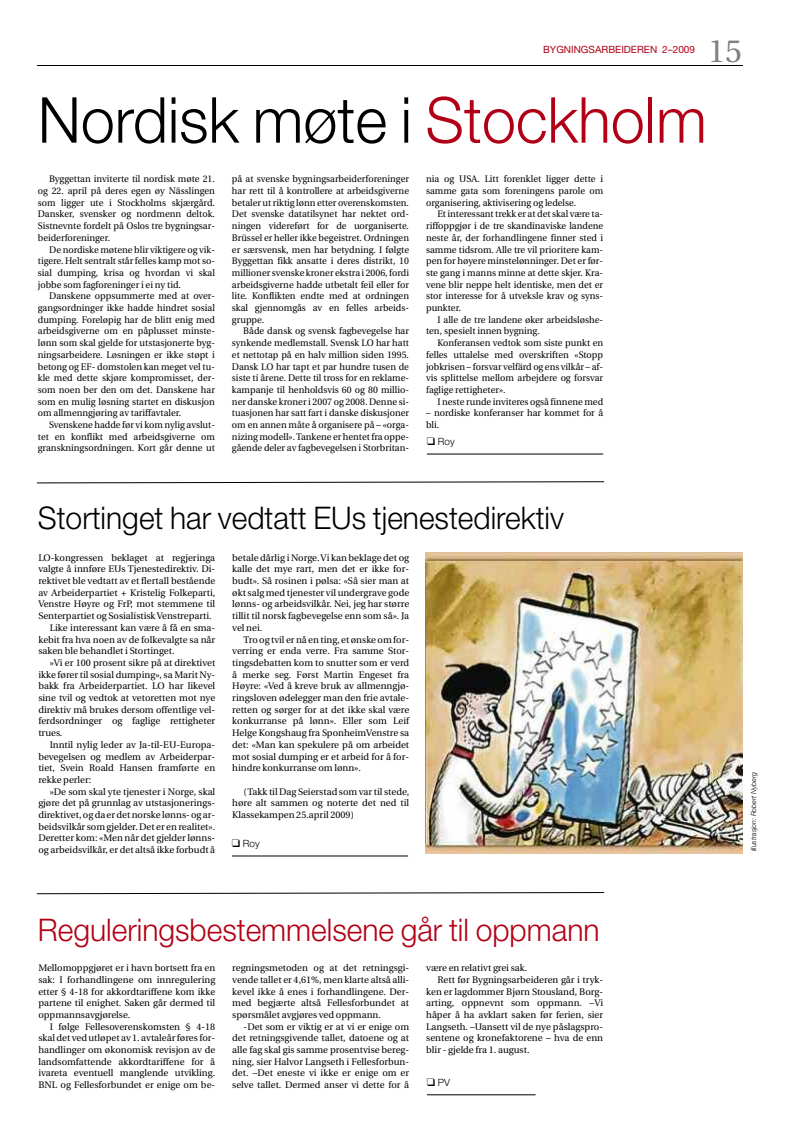
<style>
.page{position:relative;width:794px;height:1134px;background:#fff}
.page>*{position:absolute;margin:0;border:0;box-sizing:border-box;transform-origin:0 0}
.t1{font:300 63.4px "Helvetica Neue";color:#000;scale:.96 1}
.t2{font:32px "Utopia";color:#808080}
.t3{font:300 31.2px "Helvetica Neue";color:#000;scale:.96 1}
.t4{font:300 31.2px "Helvetica Neue";color:#b10016;scale:.96 1}
.t5{font:10px "Helvetica Neue";color:#b10016}
.t6{font:300 10px "Helvetica Neue";color:#000}
.t7{font:9.5px/11.7px "Utopia";color:#000;text-align:justify}
.t8{font:italic 300 7px "Helvetica Neue";color:#000}
.s1{color:#b10016}
</style>
<div class="page">
<hr style="left:37px;top:65px;width:706px;height:1px;background:#000">
<hr style="left:427px;top:1095px;width:108px;height:1px;background:#000">
<svg style="left:36px;top:481px;width:568px;height:2px"></svg>
<svg style="left:36px;top:892px;width:568px;height:2px"></svg>
<hr style="left:427px;top:454px;width:176px;height:1px;background:#000">
<hr style="left:232px;top:856px;width:176px;height:1px;background:#000">
<img style="left:426px;top:553px;width:317px;height:300px">
<p class="t5" style="left:543px;top:46px;width:154px">BYGNINGSARBEIDEREN 2–2009</p>
<h2 class="t2" style="left:708px;top:38px;width:35px">15</h2>
<h1 class="t1" style="left:38px;top:97px;width:698px">Nordisk møte i <span class="s1">Stockholm</span></h1>
<p class="t7" style="left:38px;top:174px;width:179px;text-indent:11px">Byggettan inviterte til nordisk møte 21. og 22. april på deres egen øy Nässlingen som ligger ute i Stockholms skjærgård.<br>Dansker, svensker og nordmenn deltok.<br>Sistnevnte fordelt på Oslos tre bygningsar&shy;beiderforeninger.</p>
<p class="t7" style="left:38px;top:244px;width:179px;text-indent:11px">De nordiske møtene blir viktigere og vik&shy;tigere. Helt sentralt står felles kamp mot so&shy;sial dumping, krisa og hvordan vi skal jobbe som fagforeninger i ei ny tid.</p>
<p class="t7" style="left:38px;top:291px;width:179px;text-indent:11px">Danskene oppsummerte med at over&shy;gangsordninger ikke hadde hindret sosial dumping. Foreløpig har de blitt enig med arbeidsgiverne om en påplusset minste&shy;lønn som skal gjelde for utstasjonerte byg&shy;ningsarbeidere. Løsningen er ikke støpt i betong og EF- domstolen kan meget vel tu&shy;kle med dette skjøre kompromisset, der&shy;som noen ber den om det. Danskene har som en mulig løsning startet en diskusjon om allmenngjøring av tariffavtaler.</p>
<p class="t7" style="left:38px;top:420px;width:179px;text-indent:11px">Svenskene hadde før vi kom nylig avslut&shy;tet en konflikt med arbeidsgiverne om granskningsordningen. Kort går denne ut</p>
<p class="t7" style="left:232px;top:174px;width:179px">på at svenske bygningsarbeiderforeninger har rett til å kontrollere at arbeidsgiverne betaler ut riktig lønn etter overenskomsten.<br>Det svenske datatilsynet har nektet ord&shy;ningen videreført for de uorganiserte.<br>Brüssel er heller ikke begeistret. Ordningen er særsvensk, men har betydning. I følgte Byggettan fikk ansatte i deres distrikt, 10 millioner svenske kroner ekstra i 2006, fordi arbeidsgiverne hadde utbetalt feil eller for lite. Konflikten endte med at ordningen skal gjennomgås av en felles arbeids&shy;gruppe.</p>
<p class="t7" style="left:232px;top:326px;width:179px;text-indent:11px">Både dansk og svensk fagbevegelse har synkende medlemstall. Svensk LO har hatt et nettotap på en halv million siden 1995.<br>Dansk LO har tapt et par hundre tusen de siste ti årene. Dette til tross for en reklame&shy;kampanje til henholdsvis 60 og 80 millio&shy;ner danske kroner i 2007 og 2008. Denne si&shy;tuasjonen har satt fart i danske diskusjoner om en annen måte å organisere på – «orga&shy;nizing modell».Tankene er hentet fra oppe&shy;gående deler av fagbevegelsen i Storbritan-</p>
<p class="t7" style="left:426px;top:174px;width:179px">nia og USA. Litt forenklet ligger dette i samme gata som foreningens parole om organisering, aktivisering og ledelse.</p>
<p class="t7" style="left:426px;top:209px;width:179px;text-indent:11px">Et interessant trekk er at det skal være ta&shy;riffoppgjør i de tre skandinaviske landene neste år, der forhandlingene finner sted i samme tidsrom. Alle tre vil prioritere kam&shy;pen for høyere minstelønninger. Det er før&shy;ste gang i manns minne at dette skjer. Kra&shy;vene blir neppe helt identiske, men det er stor interesse for å utveksle krav og syns&shy;punkter.</p>
<p class="t7" style="left:426px;top:314px;width:179px;text-indent:11px">I alle de tre landene øker arbeidsløshe&shy;ten, spesielt innen bygning.</p>
<p class="t7" style="left:426px;top:338px;width:179px;text-indent:11px">Konferansen vedtok som siste punkt en felles uttalelse med overskriften «Stopp jobkrisen – forsvar velfärd og ens vilkår – af&shy;vis splittelse mellom arbejdere og forsvar faglige rettigheter».</p>
<p class="t7" style="left:437px;top:396px;width:167px">I neste runde inviteres også finnene med</p>
<p class="t7" style="left:426px;top:408px;width:179px">– nordiske konferanser har kommet for å bli.</p>
<p class="t6" style="left:427px;top:438px;width:29px">❑ Roy</p>
<h3 class="t3" style="left:38px;top:507px;width:549px">Stortinget har vedtatt EUs tjenestedirektiv</h3>
<p class="t7" style="left:38px;top:552px;width:178px">LO-kongressen beklaget at regjeringa</p>
<p class="t7" style="left:38px;top:564px;width:178px">valgte å innføre EUs Tjenestedirektiv. Di-</p>
<p class="t7" style="left:38px;top:576px;width:178px">rektivet ble vedtatt av et flertall bestående</p>
<p class="t7" style="left:38px;top:587px;width:178px">av Arbeiderpartiet + Kristelig Folkeparti,</p>
<p class="t7" style="left:38px;top:599px;width:178px">Venstre Høyre og FrP, mot stemmene til</p>
<p class="t7" style="left:38px;top:611px;width:175px">Senterpartiet og SosialistiskVenstreparti.</p>
<p class="t7" style="left:50px;top:622px;width:167px">Like interessant kan være å få en sma-</p>
<p class="t7" style="left:38px;top:634px;width:178px">kebit fra hva noen av de folkevalgte sa når</p>
<p class="t7" style="left:38px;top:646px;width:138px">saken ble behandlet i Stortinget.</p>
<p class="t7" style="left:50px;top:658px;width:167px">»Vi er 100 prosent sikre på at direktivet</p>
<p class="t7" style="left:38px;top:669px;width:178px">ikke fører til sosial dumping», sa Marit Ny-</p>
<p class="t7" style="left:38px;top:681px;width:178px">bakk fra Arbeiderpartiet. LO har likevel</p>
<p class="t7" style="left:38px;top:693px;width:178px">sine tvil og vedtok at vetoretten mot nye</p>
<p class="t7" style="left:38px;top:704px;width:178px">direktiv må brukes dersom offentlige vel-</p>
<p class="t7" style="left:38px;top:716px;width:178px">ferdsordninger og faglige rettigheter</p>
<p class="t7" style="left:38px;top:728px;width:26px">trues.</p>
<p class="t7" style="left:50px;top:739px;width:167px">Inntil nylig leder av Ja-til-EU-Europa-</p>
<p class="t7" style="left:38px;top:751px;width:178px">bevegelsen og medlem av Arbeiderpar-</p>
<p class="t7" style="left:38px;top:763px;width:178px">tiet, Svein Roald Hansen framførte en</p>
<p class="t7" style="left:38px;top:775px;width:55px">rekke perler:</p>
<p class="t7" style="left:50px;top:786px;width:167px">»De som skal yte tjenester i Norge, skal</p>
<p class="t7" style="left:38px;top:798px;width:178px">gjøre det på grunnlag av utstasjonerings-</p>
<p class="t7" style="left:38px;top:810px;width:178px">direktivet,ogda erdetnorske lønns-og ar-</p>
<p class="t7" style="left:38px;top:821px;width:178px">beidsvilkår somgjelder.Det er enrealitet».</p>
<p class="t7" style="left:38px;top:833px;width:178px">Deretter kom: «Men når det gjelder lønns-</p>
<p class="t7" style="left:38px;top:845px;width:178px">og arbeidsvilkår, er det altså ikke forbudt å</p>
<p class="t7" style="left:232px;top:552px;width:178px">betale dårlig i Norge.Vi kan beklage det og kalle det mye rart, men det er ikke for&shy;budt». Så rosinen i pølsa: «Så sier man at økt salg med tjenester vil undergrave gode lønns- og arbeidsvilkår. Nei, jeg har større tillit til norsk fagbevegelse enn som så». Ja vel nei.</p>
<p class="t7" style="left:232px;top:634px;width:178px;text-indent:11px">Tro og tvil ernå enting, et ønske omfor&shy;verring er enda verre. Fra samme Stor&shy;tingsdebatten kom to snutter som er verd å merke seg. Først Martin Engeset fra Høyre: «Ved å kreve bruk av allmenngjø&shy;ringsloven ødelegger man den frie avtale&shy;retten og sørger for at det ikke skal være konkurranse på lønn». Eller som Leif Helge Kongshaug fra SponheimVenstre sa det: «Man kan spekulere på om arbeidet mot sosial dumping er et arbeid for å for&shy;hindre konkurranse om lønn».</p>
<p class="t7" style="left:232px;top:786px;width:178px;text-indent:11px">(Takk til Dag Seierstad som var til stede, høre alt sammen og noterte det ned til Klassekampen 25.april 2009)</p>
<p class="t6" style="left:232px;top:840px;width:29px">❑ Roy</p>
<p class="t8" style="left:751px;top:851px;width:81px;rotate:-90deg">Illustrasjon: Robert Nyberg</p>
<h3 class="t4" style="left:38px;top:919px;width:587px">Reguleringsbestemmelsene går til oppmann</h3>
<p class="t7" style="left:38px;top:963px;width:178px">Mellomoppgjøret er i havn bortsett fra en sak: I forhandlingene om innregulering etter § 4-18 for akkordtariffene kom ikke partene til enighet. Saken går dermed til oppmannsavgjørelse.</p>
<p class="t7" style="left:38px;top:1021px;width:178px;text-indent:11px">I følge Fellesoverenskomsten § 4-18 skal det vedutløpet av 1. avtaleårføres for&shy;handlinger om økonomisk revisjon av de landsomfattende akkordtariffene for å ivareta eventuell manglende utvikling.<br>BNL og Fellesforbundet er enige om be-</p>
<p class="t7" style="left:232px;top:963px;width:178px">regningsmetoden og at det retningsgi&shy;vende tallet er 4,61%, men klarte altså alli&shy;kevel ikke å enes i forhandlingene. Der&shy;med begjærte altså Fellesforbundet at spørsmålet avgjøres ved oppmann.</p>
<p class="t7" style="left:232px;top:1021px;width:178px;text-indent:11px">-Det som er viktig er at vi er enige om det retningsgivende tallet, datoene og at alle fag skal gis samme prosentvise bereg&shy;ning, sier Halvor Langseth i Fellesforbun&shy;det. –Det eneste vi ikke er enige om er selve tallet. Dermed anser vi dette for å</p>
<p class="t7" style="left:426px;top:963px;width:103px">være en relativt grei sak.</p>
<p class="t7" style="left:437px;top:974px;width:167px">Rett før Bygningsarbeideren går i tryk-</p>
<p class="t7" style="left:426px;top:986px;width:178px">ken er lagdommer Bjørn Stousland, Borg-</p>
<p class="t7" style="left:426px;top:998px;width:178px">arting, oppnevnt som oppmann. –Vi</p>
<p class="t7" style="left:426px;top:1010px;width:178px">håper å ha avklart saken før ferien, sier</p>
<p class="t7" style="left:426px;top:1021px;width:178px">Langseth. –Uansett vil de nye påslagspro-</p>
<p class="t7" style="left:426px;top:1033px;width:178px">sentene og kronefaktorene – hva de enn</p>
<p class="t7" style="left:426px;top:1045px;width:105px">blir - gjelde fra 1. august.</p>
<p class="t6" style="left:427px;top:1079px;width:25px">❑ PV</p>
</div>
